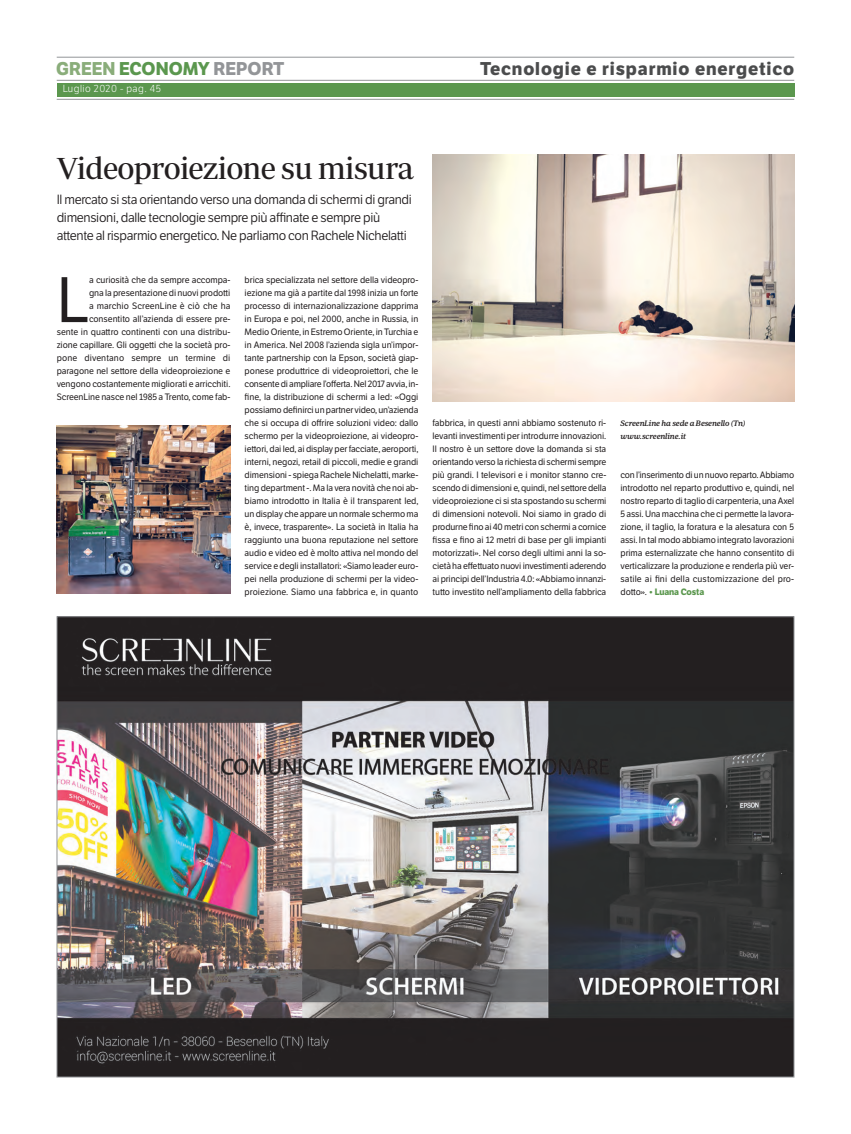
<style>
.page{position:relative;width:851px;height:1134px;background:#fff}
.page>*{position:absolute;margin:0;border:0;box-sizing:border-box;transform-origin:0 0}
.t1{font:62.4px "LFT Etica";color:#231f20}
.t2{font:31px "Periodico Display";letter-spacing:-.025em;color:#231f20}
.t3{font:700 18px "LFT Etica";letter-spacing:.05em;color:#4b4c4d}
.t4{font:700 18px "LFT Etica";color:#5b974e}
.t5{font:13px/18px "LFT Etica";letter-spacing:-.025em;color:#231f20}
.t6{font:300 10px "LFT Etica";letter-spacing:.05em;color:#fff}
.t7{font:9px/13px "LFT Etica";letter-spacing:-.01em;color:#231f20;text-align:justify}
.t8{font:italic 500 8px/13px "Periodico Text";letter-spacing:-.015em;color:#231f20}
.s1{color:#8aad7a}
.s2{color:#939598}
.s3{font-weight:700;color:#5b974e}
</style>
<div class="page">
<hr style="left:57px;top:57px;width:737px;height:1px;background:#939598">
<div style="left:57px;top:83px;width:737px;height:13px;background:#5b974e"></div>
<hr style="left:57px;top:99px;width:737px;height:1px;background:#939598">
<hr style="left:57px;top:80px;width:737px;height:1px;background:#939598">
<img style="left:432px;top:154px;width:362px;height:248px">
<img style="left:57px;top:425px;width:173px;height:169px">
<img style="left:59px;top:618px;width:733px;height:457px">
<h3 class="t4" style="left:56px;top:62px;width:229px"><span class="s1">GREEN</span> ECONOMY <span class="s2">REPORT</span></h3>
<h3 class="t3" style="left:480px;top:62px;width:316px">Tecnologie e risparmio energetico</h3>
<p class="t6" style="left:63px;top:83px;width:100px">Luglio 2020 - pag. 45</p>
<h2 class="t2" style="left:57px;top:157px;width:359px">Videoproiezione su misura</h2>
<h3 class="t5" style="left:57px;top:191px;width:356px">Il mercato si sta orientando verso una domanda di schermi di grandi dimensioni, dalle tecnologie sempre più affinate e sempre più attente al risparmio energetico. Ne parliamo con Rachele Nichelatti</h3>
<p class="t7" style="left:57px;top:274px;width:175px;text-align:right">a curiosità che da sempre accompa-<br>gna la presentazione di nuovi prodotti<br>a marchio ScreenLine è ciò che ha consentito all’azienda di essere pre-<br>sente in quattro continenti con una distribu&shy;zione capillare. Gli oggetti che la società pro&shy;pone diventano sempre un termine di paragone nel settore della videoproiezione e vengono costantemente migliorati e arricchiti.<br>ScreenLine nasce nel 1985 a Trento, come fab-</p>
<p class="t7" style="left:244px;top:274px;width:175px">brica specializzata nel settore della videopro&shy;iezione ma già a partite dal 1998 inizia un forte processo di internazionalizzazione dapprima in Europa e poi, nel 2000, anche in Russia, in Medio Oriente, in Estremo Oriente, in Turchia e in America. Nel 2008 l’azienda sigla un’impor&shy;tante partnership con la Epson, società giap&shy;ponese produttrice di videoproiettori, che le consente di ampliare l’offerta. Nel 2017 avvia, in&shy;fine, la distribuzione di schermi a led: «Oggi possiamo definirci un partner video, un’azienda che si occupa di offrire soluzioni video: dallo schermo per la videoproiezione, ai videopro&shy;iettori, dai led, ai display per facciate, aeroporti, interni, negozi, retail di piccoli, medie e grandi dimensioni - spiega Rachele Nichelatti, marke&shy;ting department -. Ma la vera novità che noi ab&shy;biamo introdotto in Italia è il transparent led, un display che appare un normale schermo ma è, invece, trasparente». La società in Italia ha raggiunto una buona reputazione nel settore audio e video ed è molto attiva nel mondo del service e degli installatori: «Siamo leader euro&shy;pei nella produzione di schermi per la video&shy;proiezione. Siamo una fabbrica e, in quanto</p>
<h1 class="t1" style="left:57px;top:277px;width:34px">L</h1>
<p class="t7" style="left:432px;top:417px;width:175px">fabbrica, in questi anni abbiamo sostenuto ri&shy;levanti investimenti per introdurre innovazioni.<br>Il nostro è un settore dove la domanda si sta orientando verso la richiesta di schermi sempre più grandi. I televisori e i monitor stanno cre&shy;scendo di dimensioni e, quindi, nel settore della videoproiezione ci si sta spostando su schermi di dimensioni notevoli. Noi siamo in grado di produrne fino ai 40 metri con schermi a cornice fissa e fino ai 12 metri di base per gli impianti motorizzati». Nel corso degli ultimi anni la so&shy;cietà ha effettuato nuovi investimenti aderendo ai principi dell’Industria 4.0: «Abbiamo innanzi&shy;tutto investito nell’ampliamento della fabbrica</p>
<p class="t8" style="left:620px;top:417px;width:126px">ScreenLine ha sede a Besenello (Tn) www.screenline.it</p>
<p class="t7" style="left:620px;top:469px;width:175px">con l’inserimento di un nuovo reparto. Abbiamo introdotto nel reparto produttivo e, quindi, nel nostro reparto di taglio di carpenteria, una Axel 5 assi. Una macchina che ci permette la lavora&shy;zione, il taglio, la foratura e la alesatura con 5 assi. In tal modo abbiamo integrato lavorazioni prima esternalizzate che hanno consentito di verticalizzare la produzione e renderla più ver&shy;satile ai fini della customizzazione del pro&shy;dotto». <span class="s3">• Luana Costa</span></p>
</div>
